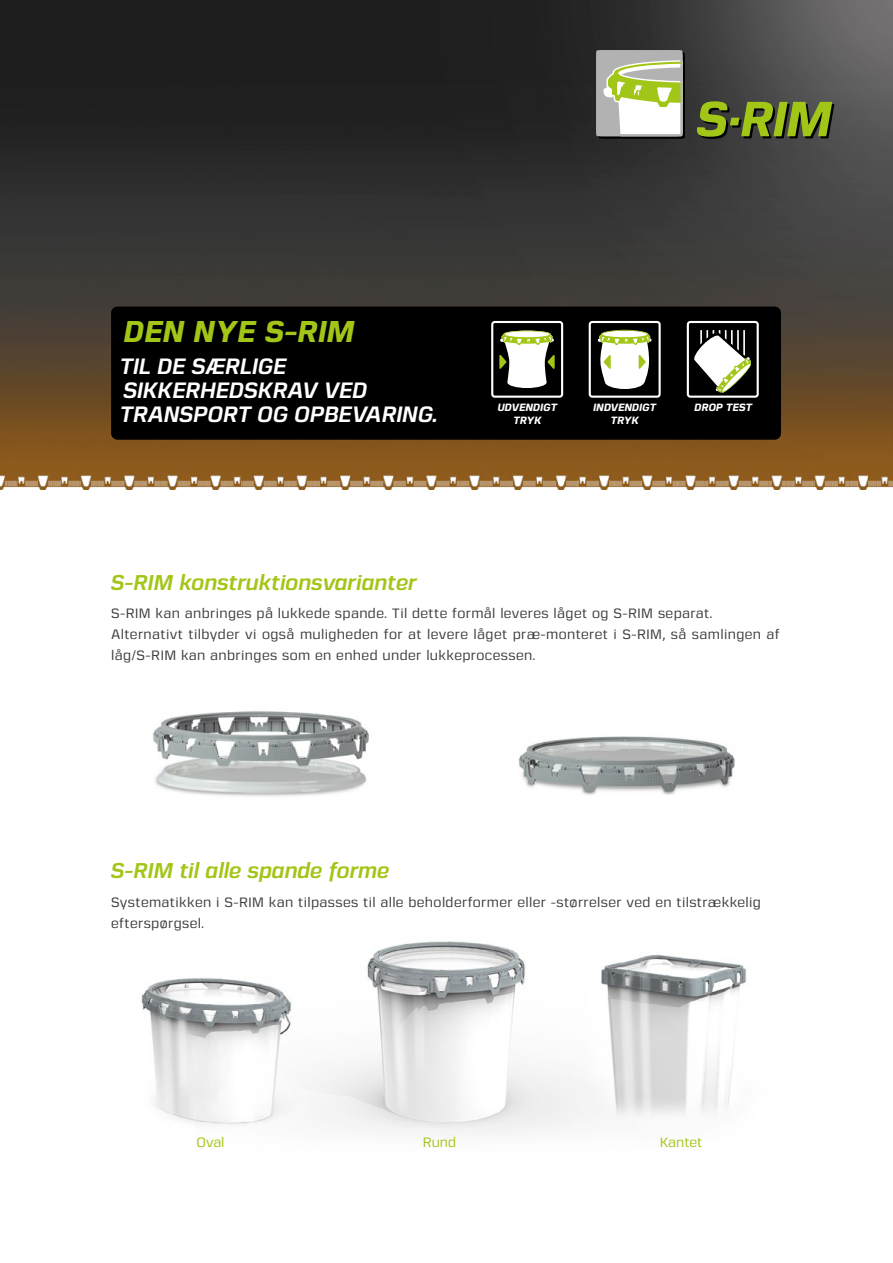
<style>
.page{position:relative;width:893px;height:1263px;background:#fff}
.page>*{position:absolute;margin:0;border:0;box-sizing:border-box;transform-origin:0 0}
.t1{font:italic 800 30px "Gunar";letter-spacing:.01em;color:#a2c617}
.t2{font:italic 700 22.2px/24px "Gunar";letter-spacing:-.01em;color:#fff}
.t3{font:italic 700 21.3px "Gunar";color:#a2c617}
.t4{font:500 13.5px/21px "Gunar";letter-spacing:.03em;color:#3c3c3b}
.t5{font:500 13.5px "Gunar";color:#a2c617}
.t6{font:italic 800 10.5px/12.3px "Gunar";color:#fff;text-align:center}
</style>
<div class="page">
<img style="left:141px;top:941px;width:605px;height:193px">
<img style="left:153px;top:711px;width:582px;height:86px">
<img style="left:0;top:0;width:893px;height:489px">
<div style="left:111px;top:307px;width:670px;height:133px;background:#000;border-radius:6px"></div>
<svg style="left:589px;top:321px;width:72px;height:77px"></svg>
<svg style="left:687px;top:321px;width:72px;height:77px"></svg>
<svg style="left:491px;top:321px;width:72px;height:77px"></svg>
<svg style="left:697px;top:101px;width:137px;height:38px;background:#687a22"></svg>
<svg style="left:596px;top:50px;width:89px;height:88px"></svg>
<h1 class="t1" style="left:122px;top:310px;width:232px">DEN NYE S-RIM</h1>
<h2 class="t2" style="left:118px;top:354px;width:320px">TIL DE SÆRLIGE<br>SIKKERHEDSKRAV VED<br>TRANSPORT OG OPBEVARING.</h2>
<h3 class="t3" style="left:110px;top:567px;width:307px">S-RIM konstruktionsvarianter</h3>
<p class="t6" style="left:497px;top:401px;width:61px">UDVENDIGT</p>
<p class="t6" style="left:694px;top:401px;width:59px">DROP TEST</p>
<p class="t6" style="left:513px;top:413px;width:30px">TRYK</p>
<p class="t6" style="left:593px;top:401px;width:65px">INDVENDIGT<br>TRYK</p>
<p class="t4" style="left:111px;top:602px;width:670px">S-RIM kan anbringes på lukkede spande. Til dette formål leveres låget og S-RIM separat.<br>Alternativt tilbyder vi også muligheden for at levere låget præ-monteret i S-RIM, så samlingen af låg/S-RIM kan anbringes som en enhed under lukkeprocessen.</p>
<h3 class="t3" style="left:110px;top:856px;width:280px">S-RIM til alle spande forme</h3>
<p class="t4" style="left:111px;top:891px;width:651px">Systematikken i S-RIM kan tilpasses til alle beholderformer eller -størrelser ved en tilstrækkelig efterspørgsel.</p>
<p class="t5" style="left:196px;top:1133px;width:29px">Oval</p>
<p class="t5" style="left:423px;top:1133px;width:35px">Rund</p>
<p class="t5" style="left:660px;top:1133px;width:44px">Kantet</p>
</div>
